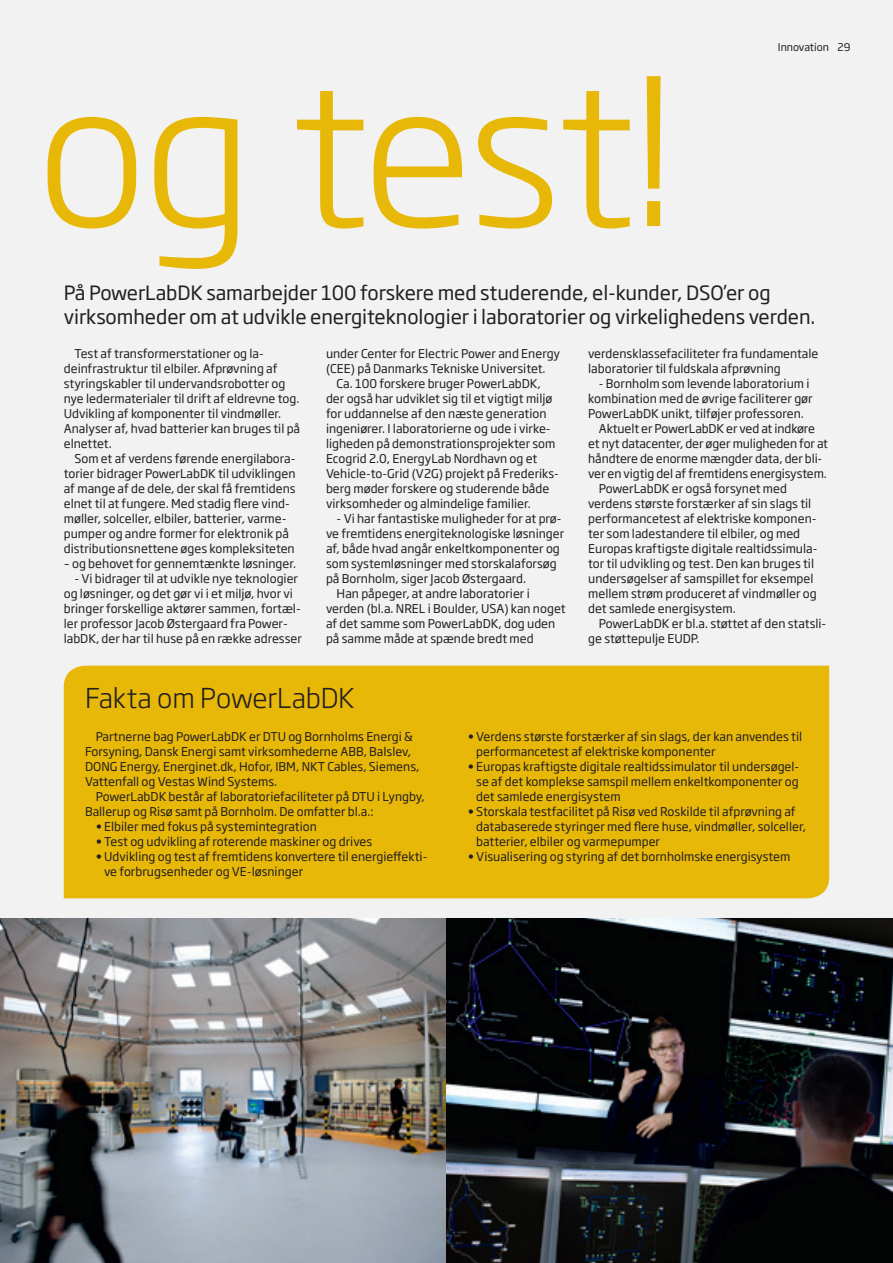
<style>
.page{position:relative;width:893px;height:1263px;background:#fff}
.page>*{position:absolute;margin:0;border:0;box-sizing:border-box;transform-origin:0 0}
.t1{font:300 195.9px "Soho Gothic Std";letter-spacing:-.02em;color:#e8b809}
.t2{font:300 27px "Soho Gothic Std";letter-spacing:-.01em;color:#231f20}
.t3{font:19.5px/24px "Soho Gothic Std";letter-spacing:-.005em;color:#231f20}
.t4{font:12px/15px "Soho Gothic Std";color:#231f20}
.t5{font:10.5px "Soho Gothic Std";color:#231f20}
</style>
<div class="page">
<div style="left:0;top:0;width:893px;height:918px;background:#f2f2f2"></div>
<img style="left:0;top:918px;width:893px;height:345px">
<div style="left:64px;top:666px;width:765px;height:232px;background:#e8b809"></div>
<p class="t5" style="left:778px;top:40px;width:74px">Innovation 29</p>
<h1 class="t1" style="left:37px;top:30px;width:641px">og test!</h1>
<h3 class="t3" style="left:64px;top:282px;width:753px">På PowerLabDK samarbejder 100 forskere med studerende, el-kunder, DSO’er og virksomheder om at udvikle energiteknologier i laboratorier og virkelighedens verden.</h3>
<p class="t4" style="left:64px;top:346px;width:238px;text-indent:11px">Test af transformerstationer og la&shy;deinfrastruktur til elbiler. Afprøvning af styringskabler til undervandsrobotter og nye ledermaterialer til drift af eldrevne tog.<br>Udvikling af komponenter til vindmøller.<br>Analyser af, hvad batterier kan bruges til på elnettet.</p>
<p class="t4" style="left:64px;top:451px;width:233px;text-indent:11px">Som et af verdens førende energilabora&shy;torier bidrager PowerLabDK til udviklingen af mange af de dele, der skal få fremtidens elnet til at fungere. Med stadig flere vind&shy;møller, solceller, elbiler, batterier, varme&shy;pumper og andre former for elektronik på distributionsnettene øges kompleksiteten</p>
<p class="t4" style="left:64px;top:556px;width:234px">– og behovet for gennemtænkte løsninger.</p>
<p class="t4" style="left:64px;top:571px;width:240px;text-indent:11px">- Vi bidrager til at udvikle nye teknologier og løsninger, og det gør vi i et miljø, hvor vi bringer forskellige aktører sammen, fortæl&shy;ler professor Jacob Østergaard fra Power&shy;labDK, der har til huse på en række adresser</p>
<p class="t4" style="left:326px;top:346px;width:236px">under Center for Electric Power and Energy</p>
<p class="t4" style="left:326px;top:361px;width:221px">(CEE) på Danmarks Tekniske Universitet.</p>
<p class="t4" style="left:337px;top:376px;width:206px">Ca. 100 forskere bruger PowerLabDK,</p>
<p class="t4" style="left:326px;top:391px;width:228px">der også har udviklet sig til et vigtigt miljø</p>
<p class="t4" style="left:326px;top:406px;width:222px">for uddannelse af den næste generation</p>
<p class="t4" style="left:326px;top:421px;width:226px">ingeniører. I laboratorierne og ude i virke-</p>
<p class="t4" style="left:326px;top:436px;width:231px">ligheden på demonstrationsprojekter som</p>
<p class="t4" style="left:326px;top:451px;width:213px">Ecogrid 2.0, EnergyLab Nordhavn og et</p>
<p class="t4" style="left:326px;top:466px;width:235px">Vehicle-to-Grid (V2G) projekt på Frederiks-</p>
<p class="t4" style="left:326px;top:481px;width:225px">berg møder forskere og studerende både</p>
<p class="t4" style="left:326px;top:496px;width:206px">virksomheder og almindelige familier.</p>
<p class="t4" style="left:337px;top:511px;width:227px">- Vi har fantastiske muligheder for at prø-</p>
<p class="t4" style="left:326px;top:526px;width:240px">ve fremtidens energiteknologiske løsninger</p>
<p class="t4" style="left:326px;top:541px;width:235px">af, både hvad angår enkeltkomponenter og</p>
<p class="t4" style="left:326px;top:556px;width:232px">som systemløsninger med storskalaforsøg</p>
<p class="t4" style="left:326px;top:571px;width:202px">på Bornholm, siger Jacob Østergaard.</p>
<p class="t4" style="left:337px;top:586px;width:195px">Han påpeger, at andre laboratorier i</p>
<p class="t4" style="left:326px;top:601px;width:241px">verden (bl.a. NREL i Boulder, USA) kan noget</p>
<p class="t4" style="left:326px;top:616px;width:231px">af det samme som PowerLabDK, dog uden</p>
<p class="t4" style="left:326px;top:631px;width:209px">på samme måde at spænde bredt med</p>
<h2 class="t2" style="left:85px;top:681px;width:271px">Fakta om PowerLabDK</h2>
<p class="t4" style="left:588px;top:346px;width:232px">verdensklassefaciliteter fra fundamentale laboratorier til fuldskala afprøvning</p>
<p class="t4" style="left:599px;top:376px;width:212px">- Bornholm som levende laboratorium i</p>
<p class="t4" style="left:588px;top:391px;width:226px">kombination med de øvrige faciliterer gør</p>
<p class="t4" style="left:588px;top:406px;width:217px">PowerLabDK unikt, tilføjer professoren.</p>
<p class="t4" style="left:599px;top:421px;width:218px">Aktuelt er PowerLabDK er ved at indkøre</p>
<p class="t4" style="left:588px;top:436px;width:241px">et nyt datacenter, der øger muligheden for at</p>
<p class="t4" style="left:588px;top:451px;width:236px">håndtere de enorme mængder data, der bli-</p>
<p class="t4" style="left:588px;top:466px;width:240px">ver en vigtig del af fremtidens energisystem.</p>
<p class="t4" style="left:599px;top:481px;width:190px">PowerLabDK er også forsynet med</p>
<p class="t4" style="left:588px;top:496px;width:225px">verdens største forstærker af sin slags til</p>
<p class="t4" style="left:588px;top:511px;width:230px">performancetest af elektriske komponen-</p>
<p class="t4" style="left:588px;top:526px;width:213px">ter som ladestandere til elbiler, og med</p>
<p class="t4" style="left:588px;top:541px;width:231px">Europas kraftigste digitale realtidssimula-</p>
<p class="t4" style="left:588px;top:556px;width:227px">tor til udvikling og test. Den kan bruges til</p>
<p class="t4" style="left:588px;top:571px;width:227px">undersøgelser af samspillet for eksempel</p>
<p class="t4" style="left:588px;top:586px;width:230px">mellem strøm produceret af vindmøller og</p>
<p class="t4" style="left:588px;top:601px;width:149px">det samlede energisystem.</p>
<p class="t4" style="left:599px;top:616px;width:229px">PowerLabDK er bl.a. støttet af den statsli-</p>
<p class="t4" style="left:588px;top:631px;width:113px">ge støttepulje EUDP.</p>
<p class="t4" style="left:85px;top:730px;width:336px;text-indent:11px">Partnerne bag PowerLabDK er DTU og Bornholms Energi &amp; Forsyning, Dansk Energi samt virksomhederne ABB, Balslev, DONG Energy, Energinet.dk, Hofor, IBM, NKT Cables, Siemens, Vattenfall og Vestas Wind Systems.</p>
<p class="t4" style="left:85px;top:790px;width:341px;text-indent:11px">PowerLabDK består af laboratoriefaciliteter på DTU i Lyngby,<br>Ballerup og Risø samt på Bornholm. De omfatter bl.a.:</p>
<p class="t4" style="left:96px;top:820px;width:223px">• Elbiler med fokus på systemintegration</p>
<p class="t4" style="left:96px;top:835px;width:278px">• Test og udvikling af roterende maskiner og drives</p>
<p class="t4" style="left:104px;top:850px;width:325px;text-indent:-9px">• Udvikling og test af fremtidens konvertere til energieffekti&shy;ve forbrugsenheder og VE-løsninger</p>
<p class="t4" style="left:476px;top:730px;width:327px;text-indent:-9px">• Verdens største forstærker af sin slags, der kan anvendes til performancetest af elektriske komponenter</p>
<p class="t4" style="left:476px;top:760px;width:325px;text-align:justify;text-indent:-9px">• Europas kraftigste digitale realtidssimulator til undersøgel&shy;se af det komplekse samspil mellem enkeltkomponenter og det samlede energisystem</p>
<p class="t4" style="left:476px;top:805px;width:331px;text-indent:-9px">• Storskala testfacilitet på Risø ved Roskilde til afprøvning af databaserede styringer med flere huse, vindmøller, solceller, batterier, elbiler og varmepumper</p>
<p class="t4" style="left:468px;top:850px;width:324px">• Visualisering og styring af det bornholmske energisystem</p>
</div>
